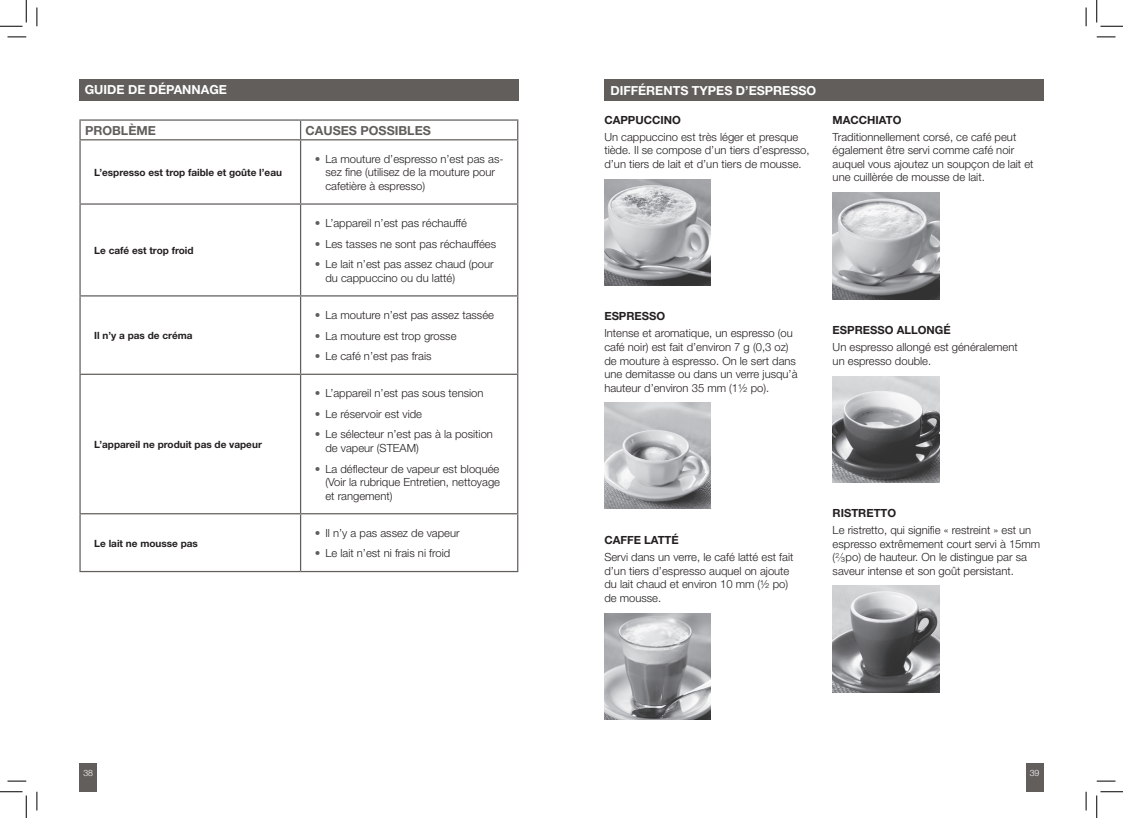
<style>
.page{position:relative;width:1123px;height:818px;background:#fff}
.page>*{position:absolute;margin:0;border:0;box-sizing:border-box;transform-origin:0 0}
.t1{font:700 12.5px "Helvetica Neue";color:#fff}
.t2{font:700 12.5px "Helvetica Neue";color:#615e5b}
.t3{font:300 11.25px/13.5px "Helvetica Neue";color:#231f20}
.t4{font:700 11.25px "Helvetica Neue";color:#231f20}
.t5{font:700 10px "Helvetica Neue";color:#231f20}
.t6{font:300 8.75px "Helvetica Neue";color:#fff}
.t7{font:300 6.88px "Helvetica Neue";color:#231f20}
.s1{color:#615e5b}
</style>
<div class="page">
<div style="left:79px;top:763px;width:18px;height:29px;background:#615e5b"></div>
<div style="left:1025px;top:763px;width:18px;height:29px;background:#615e5b"></div>
<div style="left:79px;top:79px;width:440px;height:22px;background:#615e5b"></div>
<hr style="left:79px;top:119px;width:221px;height:2px;background:#615e5b">
<svg style="left:79px;top:121px;width:2px;height:18px"></svg>
<hr style="left:300px;top:119px;width:218px;height:2px;background:#615e5b">
<svg style="left:300px;top:121px;width:1px;height:18px"></svg>
<svg style="left:517px;top:121px;width:1px;height:18px"></svg>
<hr style="left:79px;top:139px;width:221px;height:1px;background:#615e5b">
<hr style="left:300px;top:139px;width:218px;height:1px;background:#615e5b">
<hr style="left:79px;top:140px;width:2px;height:63px;background:#615e5b">
<hr style="left:300px;top:140px;width:1px;height:63px;background:#615e5b">
<hr style="left:517px;top:140px;width:1px;height:63px;background:#615e5b">
<hr style="left:79px;top:203px;width:221px;height:2px;background:#615e5b">
<hr style="left:79px;top:205px;width:2px;height:90px;background:#615e5b">
<hr style="left:300px;top:203px;width:218px;height:2px;background:#615e5b">
<hr style="left:300px;top:205px;width:1px;height:90px;background:#615e5b">
<hr style="left:517px;top:205px;width:1px;height:90px;background:#615e5b">
<hr style="left:79px;top:295px;width:221px;height:1px;background:#615e5b">
<hr style="left:79px;top:296px;width:2px;height:78px;background:#615e5b">
<hr style="left:300px;top:295px;width:218px;height:1px;background:#615e5b">
<hr style="left:300px;top:296px;width:1px;height:78px;background:#615e5b">
<hr style="left:517px;top:296px;width:1px;height:78px;background:#615e5b">
<hr style="left:79px;top:374px;width:221px;height:1px;background:#615e5b">
<hr style="left:79px;top:375px;width:2px;height:138px;background:#615e5b">
<hr style="left:300px;top:374px;width:218px;height:1px;background:#615e5b">
<hr style="left:300px;top:375px;width:1px;height:138px;background:#615e5b">
<hr style="left:517px;top:375px;width:1px;height:138px;background:#615e5b">
<hr style="left:79px;top:513px;width:221px;height:1px;background:#615e5b">
<hr style="left:79px;top:514px;width:2px;height:57px;background:#615e5b">
<hr style="left:300px;top:513px;width:218px;height:1px;background:#615e5b">
<hr style="left:300px;top:514px;width:1px;height:57px;background:#615e5b">
<hr style="left:517px;top:514px;width:1px;height:57px;background:#615e5b">
<hr style="left:79px;top:571px;width:221px;height:1px;background:#615e5b">
<hr style="left:300px;top:571px;width:218px;height:1px;background:#615e5b">
<div style="left:604px;top:79px;width:439px;height:22px;background:#615e5b"></div>
<img style="left:604px;top:179px;width:106px;height:107px">
<img style="left:604px;top:403px;width:106px;height:106px">
<img style="left:604px;top:614px;width:106px;height:106px">
<img style="left:832px;top:193px;width:107px;height:106px">
<img style="left:832px;top:376px;width:107px;height:107px">
<img style="left:832px;top:586px;width:107px;height:106px">
<svg style="left:8px;top:36px;width:18px;height:2px"></svg>
<svg style="left:1096px;top:36px;width:19px;height:2px"></svg>
<svg style="left:8px;top:780px;width:18px;height:2px"></svg>
<svg style="left:1096px;top:780px;width:19px;height:2px"></svg>
<svg style="left:36px;top:8px;width:2px;height:18px"></svg>
<svg style="left:36px;top:792px;width:2px;height:18px"></svg>
<svg style="left:1085px;top:8px;width:1px;height:18px"></svg>
<svg style="left:1085px;top:792px;width:1px;height:18px"></svg>
<svg style="left:0;top:0;width:27px;height:27px"></svg>
<svg style="left:0;top:791px;width:27px;height:27px"></svg>
<svg style="left:1096px;top:0;width:27px;height:27px"></svg>
<svg style="left:1096px;top:791px;width:27px;height:27px"></svg>
<p class="t1" style="left:85px;top:82px;width:144px">GUIDE DE DÉPANNAGE</p>
<p class="t2" style="left:85px;top:123px;width:72px">PROBLÈME</p>
<p class="t2" style="left:305px;top:123px;width:127px">CAUSES POSSIBLES</p>
<p class="t5" style="left:94px;top:166px;width:189px">L’espresso est trop faible et goûte l’eau</p>
<p class="t3" style="left:325px;top:152px;width:180px;text-indent:-11px"><span class="s1">•</span> La mouture d’espresso n’est pas as&shy;sez fine (utilisez de la mouture pour cafetière à espresso)</p>
<p class="t5" style="left:94px;top:244px;width:101px">Le café est trop froid</p>
<p class="t5" style="left:94px;top:329px;width:100px">Il n’y a pas de créma</p>
<p class="t5" style="left:94px;top:438px;width:169px">L’appareil ne produit pas de vapeur</p>
<p class="t5" style="left:94px;top:537px;width:105px">Le lait ne mousse pas</p>
<p class="t3" style="left:315px;top:216px;width:154px"><span class="s1">•</span> L’appareil n’est pas réchauffé</p>
<p class="t3" style="left:315px;top:237px;width:183px"><span class="s1">•</span> Les tasses ne sont pas réchauffées</p>
<p class="t3" style="left:325px;top:257px;width:170px;text-indent:-11px"><span class="s1">•</span> Le lait n’est pas assez chaud (pour du cappuccino ou du latté)</p>
<p class="t3" style="left:315px;top:308px;width:181px"><span class="s1">•</span> La mouture n’est pas assez tassée</p>
<p class="t3" style="left:315px;top:328px;width:143px"><span class="s1">•</span> La mouture est trop grosse</p>
<p class="t3" style="left:315px;top:349px;width:118px"><span class="s1">•</span> Le café n’est pas frais</p>
<p class="t3" style="left:315px;top:386px;width:170px"><span class="s1">•</span> L’appareil n’est pas sous tension</p>
<p class="t3" style="left:315px;top:407px;width:109px"><span class="s1">•</span> Le réservoir est vide</p>
<p class="t3" style="left:325px;top:427px;width:169px;text-indent:-11px"><span class="s1">•</span> Le sélecteur n’est pas à la position de vapeur (STEAM)</p>
<p class="t3" style="left:325px;top:462px;width:176px;text-align:justify;text-indent:-11px"><span class="s1">•</span> La déflecteur de vapeur est bloquée (Voir la rubrique Entretien, nettoyage et rangement)</p>
<p class="t3" style="left:315px;top:526px;width:146px"><span class="s1">•</span> Il n’y a pas assez de vapeur</p>
<p class="t3" style="left:315px;top:546px;width:137px"><span class="s1">•</span> Le lait n’est ni frais ni froid</p>
<p class="t1" style="left:610px;top:83px;width:207px">DIFFÉRENTS TYPES D’ESPRESSO</p>
<p class="t4" style="left:604px;top:113px;width:78px">CAPPUCCINO</p>
<p class="t3" style="left:604px;top:130px;width:207px">Un cappuccino est très léger et presque tiède. Il se compose d’un tiers d’espresso, d’un tiers de lait et d’un tiers de mousse.</p>
<p class="t4" style="left:832px;top:113px;width:70px">MACCHIATO</p>
<p class="t3" style="left:832px;top:130px;width:202px">Traditionnellement corsé, ce café peut également être servi comme café noir auquel vous ajoutez un soupçon de lait et une cuillèrée de mousse de lait.</p>
<p class="t4" style="left:604px;top:309px;width:62px">ESPRESSO</p>
<p class="t3" style="left:604px;top:326px;width:195px">Intense et aromatique, un espresso (ou café noir) est fait d’environ 7 g (0,3 oz) de mouture à espresso. On le sert dans une demitasse ou dans un verre jusqu’à hauteur d’environ 35 mm (1½ po).</p>
<p class="t4" style="left:832px;top:323px;width:118px">ESPRESSO ALLONGÉ</p>
<p class="t3" style="left:832px;top:340px;width:187px">Un espresso allongé est généralement un espresso double.</p>
<p class="t4" style="left:604px;top:533px;width:75px">CAFFE LATTÉ</p>
<p class="t3" style="left:604px;top:550px;width:191px">Servi dans un verre, le café latté est fait d’un tiers d’espresso auquel on ajoute du lait chaud et environ 10 mm (½ po) de mousse.</p>
<p class="t4" style="left:832px;top:506px;width:65px">RISTRETTO</p>
<p class="t3" style="left:832px;top:523px;width:209px">Le ristretto, qui signifie « restreint » est un espresso extrêmement court servi à 15mm ( ½po) de hauteur. On le distingue par sa saveur intense et son goût persistant.</p>
<p class="t7" style="left:835px;top:552px;width:5px">2</p>
<p class="t3" style="left:841px;top:554px;width:5px">³</p>
<p class="t6" style="left:83px;top:767px;width:11px">38</p>
<p class="t6" style="left:1029px;top:767px;width:11px">39</p>
</div>
